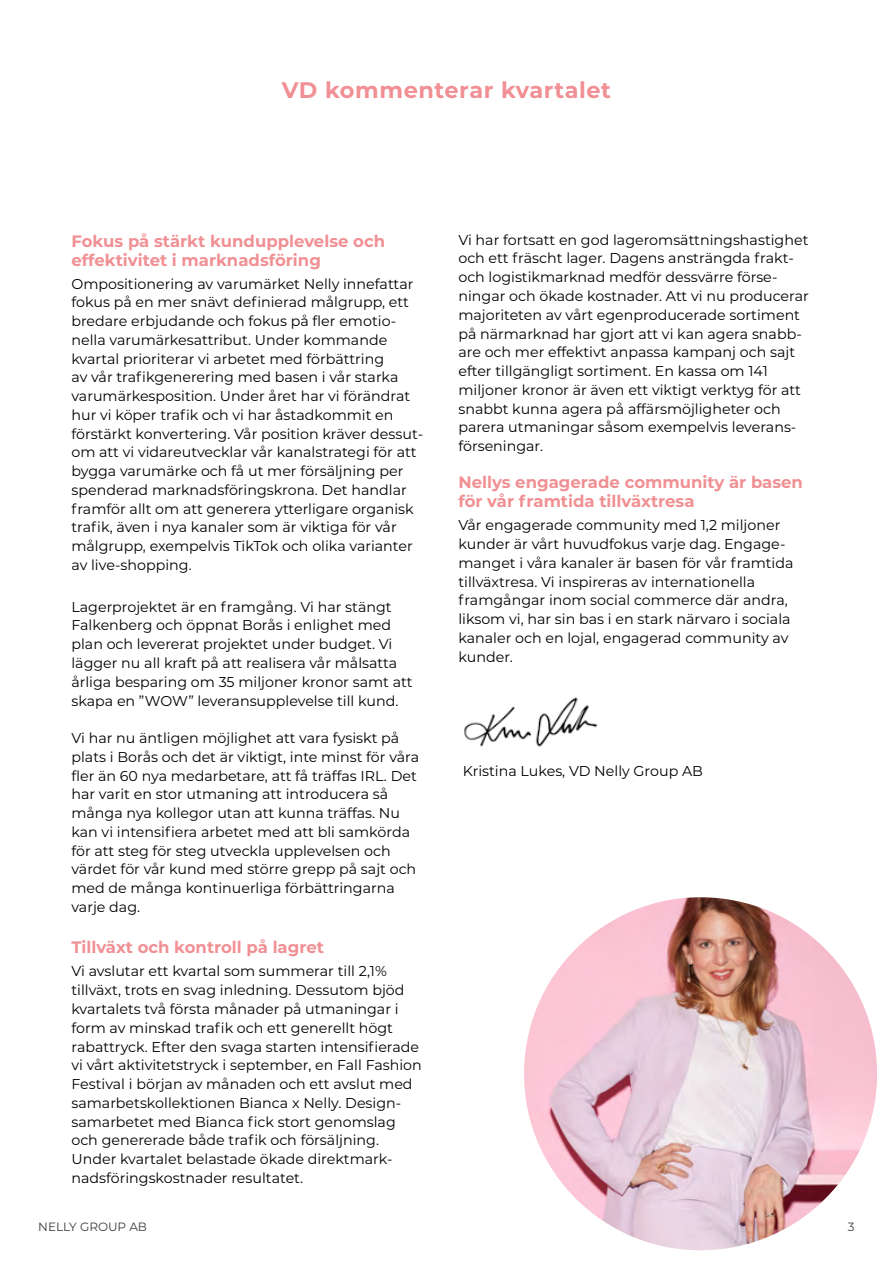
<style>
.page{position:relative;width:893px;height:1263px;background:#fff}
.page>*{position:absolute;margin:0;border:0;box-sizing:border-box;transform-origin:0 0}
.t1{font:700 22.5px "Montserrat";letter-spacing:.025em;color:#f19094}
.t2{font:700 16.5px/18.8px "Montserrat";color:#f19094}
.t3{font:14.25px/18.8px "Montserrat";color:#000}
.t4{font:12px "Montserrat";color:#3b3b3c}
</style>
<div class="page">
<img style="left:464px;top:697px;width:134px;height:50px">
<img style="left:524px;top:897px;width:353px;height:353px;border-radius:176px">
<h1 class="t1" style="left:282px;top:74px;width:331px">VD kommenterar kvartalet</h1>
<p class="t2" style="left:71px;top:231px;width:315px">Fokus på stärkt kundupplevelse och effektivitet i marknadsföring</p>
<p class="t3" style="left:71px;top:274px;width:353px">Ompositionering av varumärket Nelly innefattar fokus på en mer snävt definierad målgrupp, ett bredare erbjudande och fokus på fler emotio&shy;nella varumärkesattribut. Under kommande kvartal prioriterar vi arbetet med förbättring<br>av vår trafikgenerering med basen i vår starka varumärkesposition. Under året har vi förändrat hur vi köper trafik och vi har åstadkommit en förstärkt konvertering. Vår position kräver dessut&shy;om att vi vidareutvecklar vår kanalstrategi för att bygga varumärke och få ut mer försäljning per spenderad marknadsföringskrona. Det handlar framför allt om att generera ytterligare organisk trafik, även i nya kanaler som är viktiga för vår målgrupp, exempelvis TikTok och olika varianter av live-shopping.</p>
<p class="t3" style="left:71px;top:597px;width:343px">Lagerprojektet är en framgång. Vi har stängt Falkenberg och öppnat Borås i enlighet med plan och levererat projektet under budget. Vi lägger nu all kraft på att realisera vår målsatta årliga besparing om 35 miljoner kronor samt att skapa en ”WOW” leveransupplevelse till kund.</p>
<p class="t3" style="left:71px;top:728px;width:349px">Vi har nu äntligen möjlighet att vara fysiskt på plats i Borås och det är viktigt, inte minst för våra fler än 60 nya medarbetare, att få träffas IRL. Det har varit en stor utmaning att introducera så många nya kollegor utan att kunna träffas. Nu kan vi intensifiera arbetet med att bli samkörda för att steg för steg utveckla upplevelsen och värdet för vår kund med större grepp på sajt och med de många kontinuerliga förbättringarna varje dag.</p>
<p class="t2" style="left:71px;top:937px;width:254px">Tillväxt och kontroll på lagret</p>
<p class="t3" style="left:71px;top:961px;width:352px">Vi avslutar ett kvartal som summerar till 2,1% tillväxt, trots en svag inledning. Dessutom bjöd kvartalets två första månader på utmaningar i form av minskad trafik och ett generellt högt rabattryck. Efter den svaga starten intensifierade vi vårt aktivitetstryck i september, en Fall Fashion Festival i början av månaden och ett avslut med samarbetskollektionen Bianca x Nelly. Design&shy;samarbetet med Bianca fick stort genomslag och genererade både trafik och försäljning.<br>Under kvartalet belastade ökade direktmark&shy;nadsföringskostnader resultatet.</p>
<p class="t3" style="left:458px;top:230px;width:352px">Vi har fortsatt en god lageromsättningshastighet och ett fräscht lager. Dagens ansträngda frakt&shy;och logistikmarknad medför dessvärre förse&shy;ningar och ökade kostnader. Att vi nu producerar majoriteten av vårt egenproducerade sortiment på närmarknad har gjort att vi kan agera snabb&shy;are och mer effektivt anpassa kampanj och sajt efter tillgängligt sortiment. En kassa om 141 miljoner kronor är även ett viktigt verktyg för att snabbt kunna agera på affärsmöjligheter och parera utmaningar såsom exempelvis leverans&shy;förseningar.</p>
<p class="t2" style="left:458px;top:472px;width:346px">Nellys engagerade community är basen för vår framtida tillväxtresa</p>
<p class="t3" style="left:458px;top:515px;width:337px">Vår engagerade community med 1,2 miljoner kunder är vårt huvudfokus varje dag. Engage&shy;manget i våra kanaler är basen för vår framtida tillväxtresa. Vi inspireras av internationella framgångar inom social commerce där andra, liksom vi, har sin bas i en stark närvaro i sociala kanaler och en lojal, engagerad community av kunder.</p>
<p class="t3" style="left:463px;top:761px;width:242px">Kristina Lukes, VD Nelly Group AB</p>
<p class="t4" style="left:38px;top:1218px;width:110px">NELLY GROUP AB</p>
<p class="t4" style="left:848px;top:1218px;width:8px">3</p>
</div>
